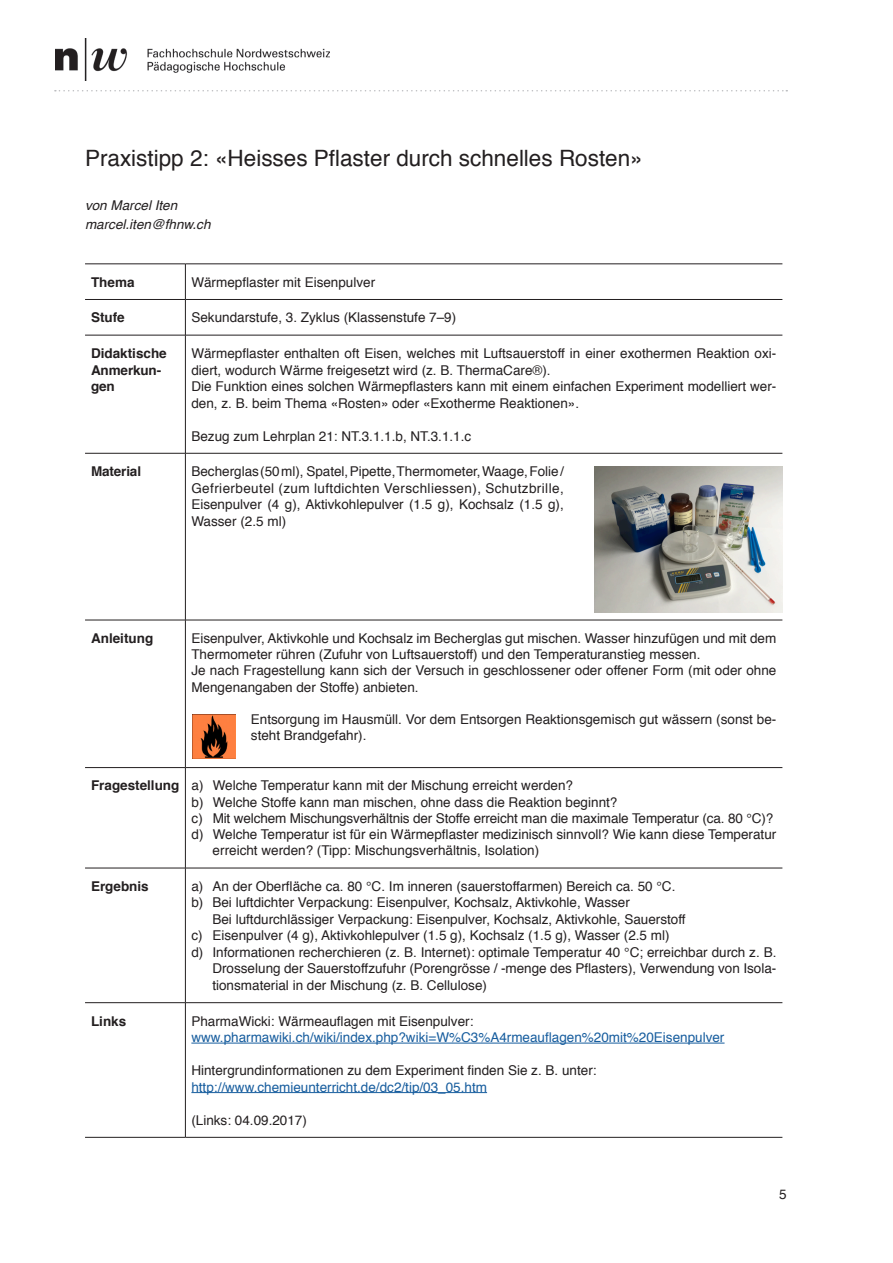
<style>
.page{position:relative;width:893px;height:1263px;background:#fff}
.page>*{position:absolute;margin:0;border:0;box-sizing:border-box;transform-origin:0 0}
.Kapitel{font:22.5px "Helvetica";color:#231f20}
.t1{font:13.5px/16.5px "Helvetica";color:#231f20}
.t2{font:13.5px "Helvetica";color:#175d9e}
.t3{font:700 13.5px/16.5px "Helvetica";color:#231f20}
.Kapitel-2{font:italic 13.5px "Helvetica";color:#231f20}
</style>
<div class="page">
<svg style="left:55px;top:90px;width:732px;height:1px"></svg>
<hr style="left:85px;top:264px;width:100px;height:1px;background:#231f20">
<hr style="left:185px;top:264px;width:597px;height:1px;background:#231f20">
<hr style="left:185px;top:264px;width:1px;height:35px;background:#231f20">
<hr style="left:85px;top:299px;width:100px;height:1px;background:#231f20">
<hr style="left:185px;top:299px;width:597px;height:1px;background:#231f20">
<hr style="left:185px;top:300px;width:1px;height:35px;background:#231f20">
<hr style="left:85px;top:335px;width:100px;height:1px;background:#231f20">
<hr style="left:85px;top:453px;width:100px;height:1px;background:#231f20">
<hr style="left:185px;top:453px;width:1px;height:167px;background:#231f20">
<hr style="left:85px;top:620px;width:100px;height:1px;background:#231f20">
<hr style="left:185px;top:620px;width:597px;height:1px;background:#231f20">
<hr style="left:185px;top:620px;width:1px;height:147px;background:#231f20">
<hr style="left:85px;top:767px;width:100px;height:1px;background:#231f20">
<hr style="left:185px;top:767px;width:597px;height:1px;background:#231f20">
<hr style="left:185px;top:768px;width:1px;height:100px;background:#231f20">
<hr style="left:85px;top:868px;width:100px;height:1px;background:#231f20">
<hr style="left:185px;top:868px;width:597px;height:1px;background:#231f20">
<hr style="left:185px;top:868px;width:1px;height:134px;background:#231f20">
<hr style="left:85px;top:1002px;width:100px;height:1px;background:#231f20">
<hr style="left:185px;top:1002px;width:597px;height:1px;background:#231f20">
<hr style="left:185px;top:1003px;width:1px;height:134px;background:#231f20">
<hr style="left:85px;top:1137px;width:100px;height:1px;background:#231f20">
<hr style="left:185px;top:1137px;width:597px;height:1px;background:#231f20">
<hr style="left:185px;top:335px;width:597px;height:1px;background:#231f20">
<hr style="left:185px;top:335px;width:1px;height:118px;background:#231f20">
<hr style="left:185px;top:453px;width:597px;height:1px;background:#231f20">
<hr style="left:191px;top:1043px;width:534px;height:1px;background:#175d9e">
<hr style="left:191px;top:1092px;width:296px;height:1px;background:#175d9e">
<img style="left:55px;top:38px;width:275px;height:43px">
<img style="left:594px;top:467px;width:188px;height:145px">
<img style="left:192px;top:715px;width:43px;height:43px">
<p class="Kapitel" style="left:85px;top:140px;width:559px">Praxistipp 2: «Heisses Pflaster durch schnelles Rosten»</p>
<p class="Kapitel-2" style="left:85px;top:195px;width:94px">von Marcel Iten</p>
<p class="Kapitel-2" style="left:85px;top:214px;width:127px">marcel.iten@fhnw.ch</p>
<p class="t3" style="left:91px;top:274px;width:45px">Thema</p>
<p class="t1" style="left:191px;top:274px;width:185px">Wärmepflaster mit Eisenpulver</p>
<p class="t3" style="left:91px;top:310px;width:35px">Stufe</p>
<p class="t1" style="left:191px;top:310px;width:266px">Sekundarstufe, 3. Zyklus (Klassenstufe 7–9)</p>
<p class="t3" style="left:91px;top:345px;width:77px">Didaktische</p>
<p class="t3" style="left:91px;top:362px;width:72px">Anmerkun&shy;gen</p>
<p class="t1" style="left:191px;top:345px;width:586px">Wärmepflaster enthalten oft Eisen, welches mit Luftsauerstoff in einer exothermen Reaktion oxi&shy;diert, wodurch Wärme freigesetzt wird (z. B. ThermaCare®).</p>
<p class="t1" style="left:191px;top:378px;width:586px">Die Funktion eines solchen Wärmepflasters kann mit einem einfachen Experiment modelliert wer&shy;den, z. B. beim Thema «Rosten» oder «Exotherme Reaktionen».</p>
<p class="t1" style="left:191px;top:428px;width:281px">Bezug zum Lehrplan 21: NT.3.1.1.b, NT.3.1.1.c</p>
<p class="t3" style="left:91px;top:463px;width:52px">Material</p>
<p class="t1" style="left:191px;top:464px;width:374px;text-align:justify">Becherglas (50 ml), Spatel, Pipette, Thermometer, Waage, Folie / Gefrierbeutel (zum luftdichten Verschliessen), Schutzbrille, Eisenpulver (4 g), Aktivkohlepulver (1.5 g), Kochsalz (1.5 g), Wasser (2.5 ml)</p>
<p class="t3" style="left:91px;top:630px;width:64px">Anleitung</p>
<p class="t1" style="left:191px;top:630px;width:586px">Eisenpulver, Aktivkohle und Kochsalz im Becherglas gut mischen. Wasser hinzufügen und mit dem<br>Thermometer rühren (Zufuhr von Luftsauerstoff) und den Temperaturanstieg messen.</p>
<p class="t1" style="left:191px;top:663px;width:586px">Je nach Fragestellung kann sich der Versuch in geschlossener oder offener Form (mit oder ohne<br>Mengenangaben der Stoffe) anbieten.</p>
<p class="t1" style="left:251px;top:711px;width:527px">Entsorgung im Hausmüll. Vor dem Entsorgen Reaktionsgemisch gut wässern (sonst be&shy;steht Brandgefahr).</p>
<p class="t3" style="left:91px;top:778px;width:90px">Fragestellung</p>
<p class="t1" style="left:192px;top:778px;width:383px">a) Welche Temperatur kann mit der Mischung erreicht werden?</p>
<p class="t1" style="left:192px;top:794px;width:427px">b) Welche Stoffe kann man mischen, ohne dass die Reaktion beginnt?</p>
<p class="t1" style="left:192px;top:810px;width:583px">c) Mit welchem Mischungsverhältnis der Stoffe erreicht man die maximale Temperatur (ca. 80 °C)?</p>
<p class="t1" style="left:213px;top:827px;width:565px;text-indent:-21px">d) Welche Temperatur ist für ein Wärmepflaster medizinisch sinnvoll? Wie kann diese Temperatur erreicht werden? (Tipp: Mischungsverhältnis, Isolation)</p>
<p class="t3" style="left:91px;top:878px;width:59px">Ergebnis</p>
<p class="t1" style="left:191px;top:878px;width:486px">a) An der Oberfläche ca. 80 °C. Im inneren (sauerstoffarmen) Bereich ca. 50 °C.</p>
<p class="t1" style="left:191px;top:895px;width:440px">b) Bei luftdichter Verpackung: Eisenpulver, Kochsalz, Aktivkohle, Wasser</p>
<p class="t1" style="left:212px;top:911px;width:475px">Bei luftdurchlässiger Verpackung: Eisenpulver, Kochsalz, Aktivkohle, Sauerstoff</p>
<p class="t1" style="left:191px;top:928px;width:480px">c) Eisenpulver (4 g), Aktivkohlepulver (1.5 g), Kochsalz (1.5 g), Wasser (2.5 ml)</p>
<p class="t1" style="left:212px;top:944px;width:565px;text-align:justify;text-indent:-21px">d) Informationen recherchieren (z. B. Internet): optimale Temperatur 40 °C; erreichbar durch z. B.<br>Drosselung der Sauerstoffzufuhr (Porengrösse / -menge des Pflasters), Verwendung von Isola&shy;tionsmaterial in der Mischung (z. B. Cellulose)</p>
<p class="t3" style="left:91px;top:1013px;width:37px">Links</p>
<p class="t1" style="left:191px;top:1013px;width:284px">PharmaWicki: Wärmeauflagen mit Eisenpulver:</p>
<p class="t2" style="left:191px;top:1027px;width:535px">www.pharmawiki.ch/wiki/index.php?wiki=W%C3%A4rmeauflagen%20mit%20Eisenpulver</p>
<p class="t1" style="left:191px;top:1062px;width:407px">Hintergrundinformationen zu dem Experiment finden Sie z. B. unter:</p>
<p class="t2" style="left:191px;top:1076px;width:297px">http://www.chemieunterricht.de/dc2/tip/03_05.htm</p>
<p class="t1" style="left:191px;top:1112px;width:117px">(Links: 04.09.2017)</p>
<p class="t1" style="left:779px;top:1186px;width:9px">5</p>
</div>
